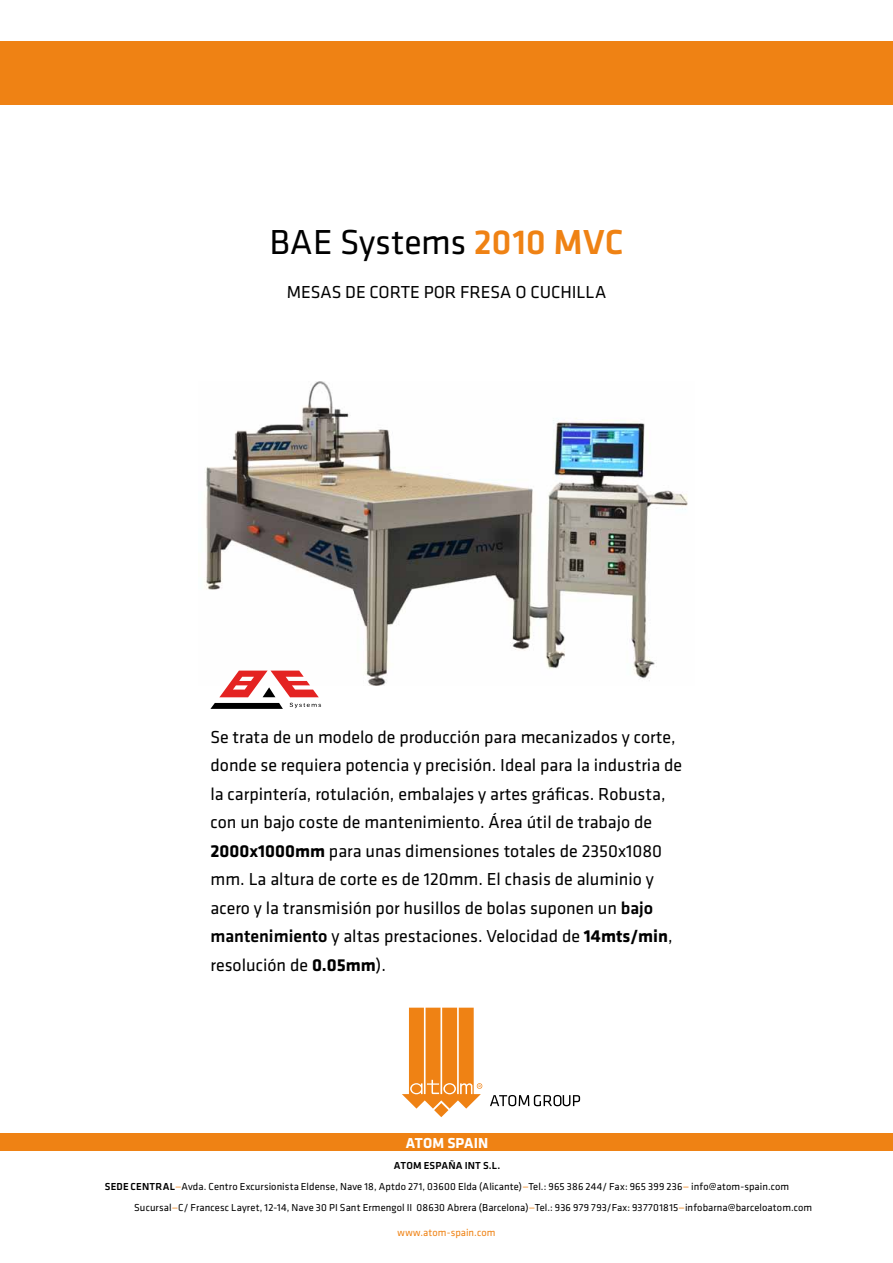
<style>
.page{position:relative;width:893px;height:1263px;background:#fff}
.page>*{position:absolute;margin:0;border:0;box-sizing:border-box;transform-origin:0 0}
.t1{font:36px "Klavika";color:#000}
.t2{font:18px/28.5px "Klavika";color:#000}
.t3{font:700 15px "Klavika";letter-spacing:.005em;color:#fff}
.t4{font:10.5px "Klavika";letter-spacing:.01em;color:#000}
.t5{font:10.5px "Klavika";letter-spacing:.005em;color:#ef8214}
.t6{font:500 10.5px "Klavika";letter-spacing:.015em;color:#000}
.s1{font-weight:500;color:#ef8214}
.s2{font-weight:700}
.s3{font-weight:500}
.s4{color:#ef8214}
</style>
<div class="page">
<div style="left:0;top:41px;width:893px;height:64px;background:#ef8214"></div>
<img style="left:205px;top:381px;width:483px;height:304px">
<svg style="left:402px;top:1008px;width:80px;height:109px"></svg>
<svg style="left:490px;top:1095px;width:90px;height:11px"></svg>
<div style="left:0;top:1134px;width:893px;height:17px;background:#ef8214"></div>
<svg style="left:210px;top:671px;width:111px;height:38px"></svg>
<h1 class="t1" style="left:269px;top:222px;width:356px">BAE Systems <span class="s1">2010 MVC</span></h1>
<p class="t2" style="left:287px;top:278px;width:321px">MESAS DE CORTE POR FRESA O CUCHILLA</p>
<p class="t2" style="left:210px;top:723px;width:473px">Se trata de un modelo de producción para mecanizados y corte, donde se requiera potencia y precisión. Ideal para la industria de la carpintería, rotulación, embalajes y artes gráficas. Robusta, con un bajo coste de mantenimiento. Área útil de trabajo de <span class="s2">2000x1000mm</span> para unas dimensiones totales de 2350x1080 mm. La altura de corte es de 120mm. El chasis de aluminio y acero y la transmisión por husillos de bolas suponen un <span class="s3">bajo mantenimiento</span> y altas prestaciones. Velocidad de <span class="s2">14mts/min</span>, resolución de <span class="s2">0.05mm</span>).</p>
<p class="t3" style="left:406px;top:1134px;width:84px">ATOM SPAIN</p>
<p class="t6" style="left:394px;top:1159px;width:108px">ATOM ESPAÑA INT S.L.</p>
<p class="t4" style="left:105px;top:1180px;width:686px"><span class="s3">SEDE CENTRAL</span><span class="s4">—</span>Avda. Centro Excursionista Eldense, Nave 18, Aptdo 271, 03600 Elda (Alicante)<span class="s4">—</span>Tel.: 965 386 244/ Fax: 965 399 236<span class="s4">—</span> info@atom-spain.com</p>
<p class="t4" style="left:134px;top:1201px;width:680px">Sucursal<span class="s4">—</span>C/ Francesc Layret, 12-14, Nave 30 PI Sant Ermengol II 08630 Abrera (Barcelona)<span class="s4">—</span>Tel.: 936 979 793/Fax: 937701815<span class="s4">—</span>infobarna@barceloatom.com</p>
<p class="t5" style="left:397px;top:1226px;width:99px">www.atom-spain.com</p>
</div>
